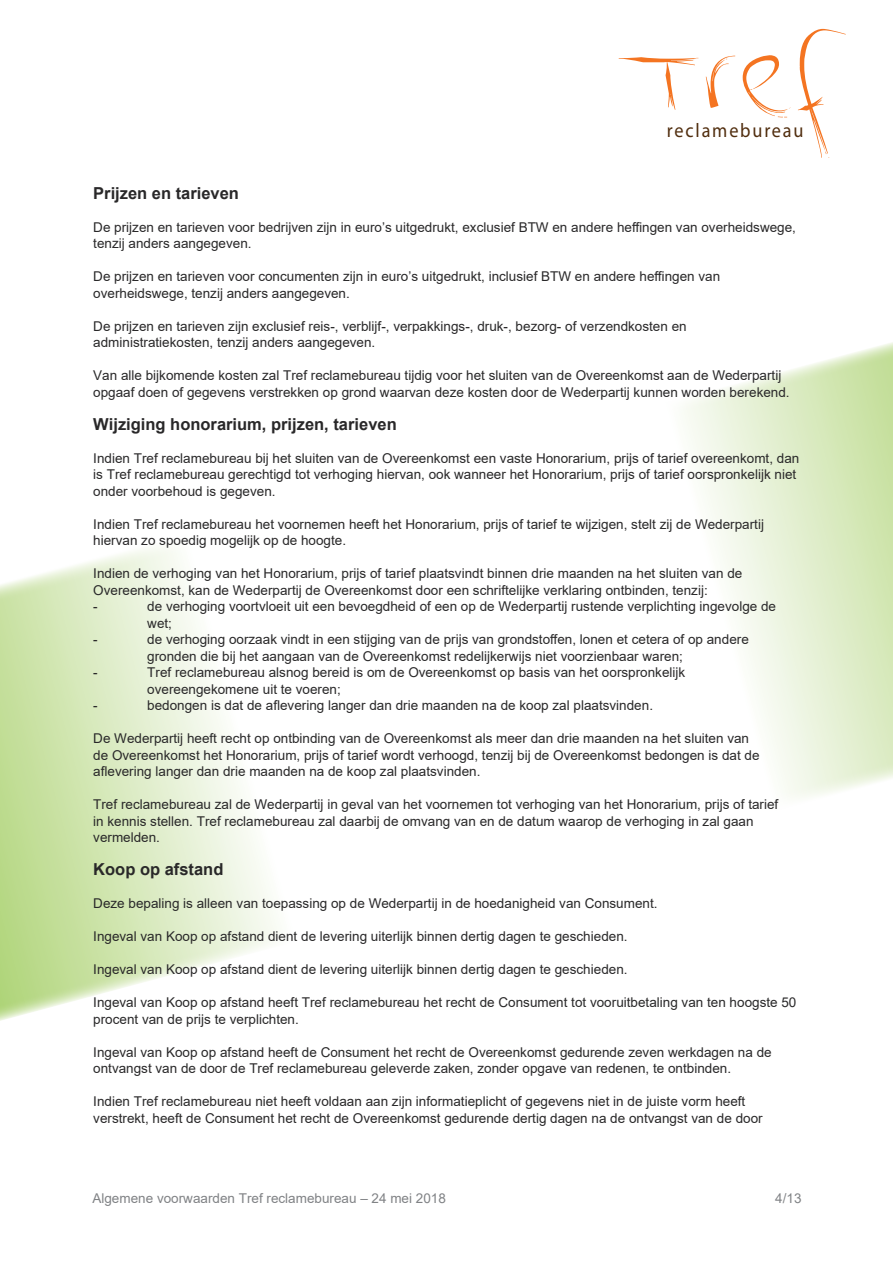
<style>
.page{position:relative;width:893px;height:1263px;background:#fff}
.page>*{position:absolute;margin:0;border:0;box-sizing:border-box;transform-origin:0 0}
.t1{font:19.8px "Myriad Pro";letter-spacing:.1em;color:#512e0f;scale:.92 1}
.t2{font:700 16.5px "Arial";color:#292829}
.t3{font:13.5px/16.5px "Arial";color:#292829}
.t4{font:13.5px "Arial";color:#808285}
</style>
<div class="page">
<svg style="left:619px;top:57px;width:79px;height:53px"></svg>
<svg style="left:706px;top:56px;width:29px;height:52px"></svg>
<svg style="left:743px;top:55px;width:47px;height:62px"></svg>
<svg style="left:798px;top:29px;width:48px;height:129px"></svg>
<svg style="left:684px;top:342px;width:209px;height:455px"></svg>
<svg style="left:0;top:548px;width:278px;height:473px"></svg>
<h1 class="t1" style="left:667px;top:118px;width:150px">reclamebureau</h1>
<p class="t2" style="left:93px;top:181px;width:147px">Prijzen en tarieven</p>
<p class="t3" style="left:93px;top:219px;width:704px">De prijzen en tarieven voor bedrijven zijn in euro’s uitgedrukt, exclusief BTW en andere heffingen van overheidswege, tenzij anders aangegeven.</p>
<p class="t3" style="left:93px;top:268px;width:628px">De prijzen en tarieven voor concumenten zijn in euro’s uitgedrukt, inclusief BTW en andere heffingen van overheidswege, tenzij anders aangegeven.</p>
<p class="t3" style="left:93px;top:318px;width:595px">De prijzen en tarieven zijn exclusief reis-, verblijf-, verpakkings-, druk-, bezorg- of verzendkosten en administratiekosten, tenzij anders aangegeven.</p>
<p class="t3" style="left:93px;top:367px;width:698px">Van alle bijkomende kosten zal Tref reclamebureau tijdig voor het sluiten van de Overeenkomst aan de Wederpartij opgaaf doen of gegevens verstrekken op grond waarvan deze kosten door de Wederpartij kunnen worden berekend.</p>
<p class="t2" style="left:93px;top:412px;width:305px">Wijziging honorarium, prijzen, tarieven</p>
<p class="t3" style="left:93px;top:450px;width:708px">Indien Tref reclamebureau bij het sluiten van de Overeenkomst een vaste Honorarium, prijs of tarief overeenkomt, dan is Tref reclamebureau gerechtigd tot verhoging hiervan, ook wanneer het Honorarium, prijs of tarief oorspronkelijk niet onder voorbehoud is gegeven.</p>
<p class="t3" style="left:93px;top:516px;width:672px">Indien Tref reclamebureau het voornemen heeft het Honorarium, prijs of tarief te wijzigen, stelt zij de Wederpartij hiervan zo spoedig mogelijk op de hoogte.</p>
<p class="t3" style="left:93px;top:565px;width:651px">Indien de verhoging van het Honorarium, prijs of tarief plaatsvindt binnen drie maanden na het sluiten van de<br>Overeenkomst, kan de Wederpartij de Overeenkomst door een schriftelijke verklaring ontbinden, tenzij:</p>
<p class="t3" style="left:93px;top:598px;width:6px">-</p>
<p class="t3" style="left:147px;top:598px;width:630px">de verhoging voortvloeit uit een bevoegdheid of een op de Wederpartij rustende verplichting ingevolge de wet;</p>
<p class="t3" style="left:93px;top:631px;width:6px">-</p>
<p class="t3" style="left:147px;top:631px;width:603px">de verhoging oorzaak vindt in een stijging van de prijs van grondstoffen, lonen et cetera of op andere gronden die bij het aangaan van de Overeenkomst redelijkerwijs niet voorzienbaar waren;</p>
<p class="t3" style="left:93px;top:664px;width:6px">-</p>
<p class="t3" style="left:147px;top:664px;width:539px">Tref reclamebureau alsnog bereid is om de Overeenkomst op basis van het oorspronkelijk overeengekomene uit te voeren;</p>
<p class="t3" style="left:93px;top:697px;width:6px">-</p>
<p class="t3" style="left:147px;top:697px;width:507px">bedongen is dat de aflevering langer dan drie maanden na de koop zal plaatsvinden.</p>
<p class="t3" style="left:93px;top:730px;width:668px">De Wederpartij heeft recht op ontbinding van de Overeenkomst als meer dan drie maanden na het sluiten van de Overeenkomst het Honorarium, prijs of tarief wordt verhoogd, tenzij bij de Overeenkomst bedongen is dat de aflevering langer dan drie maanden na de koop zal plaatsvinden.</p>
<p class="t3" style="left:93px;top:796px;width:687px">Tref reclamebureau zal de Wederpartij in geval van het voornemen tot verhoging van het Honorarium, prijs of tarief in kennis stellen. Tref reclamebureau zal daarbij de omvang van en de datum waarop de verhoging in zal gaan vermelden.</p>
<p class="t2" style="left:93px;top:858px;width:132px">Koop op afstand</p>
<p class="t3" style="left:93px;top:895px;width:566px">Deze bepaling is alleen van toepassing op de Wederpartij in de hoedanigheid van Consument.</p>
<p class="t3" style="left:93px;top:928px;width:536px">Ingeval van Koop op afstand dient de levering uiterlijk binnen dertig dagen te geschieden.</p>
<p class="t3" style="left:93px;top:961px;width:536px">Ingeval van Koop op afstand dient de levering uiterlijk binnen dertig dagen te geschieden.</p>
<p class="t3" style="left:93px;top:994px;width:705px">Ingeval van Koop op afstand heeft Tref reclamebureau het recht de Consument tot vooruitbetaling van ten hoogste 50</p>
<p class="t3" style="left:93px;top:1011px;width:207px">procent van de prijs te verplichten.</p>
<p class="t3" style="left:93px;top:1044px;width:680px">Ingeval van Koop op afstand heeft de Consument het recht de Overeenkomst gedurende zeven werkdagen na de ontvangst van de door de Tref reclamebureau geleverde zaken, zonder opgave van redenen, te ontbinden.</p>
<p class="t3" style="left:93px;top:1093px;width:671px">Indien Tref reclamebureau niet heeft voldaan aan zijn informatieplicht of gegevens niet in de juiste vorm heeft verstrekt, heeft de Consument het recht de Overeenkomst gedurende dertig dagen na de ontvangst van de door</p>
<p class="t4" style="left:92px;top:1188px;width:355px">Algemene voorwaarden Tref reclamebureau – 24 mei 2018</p>
<p class="t4" style="left:775px;top:1188px;width:28px">4/13</p>
</div>
